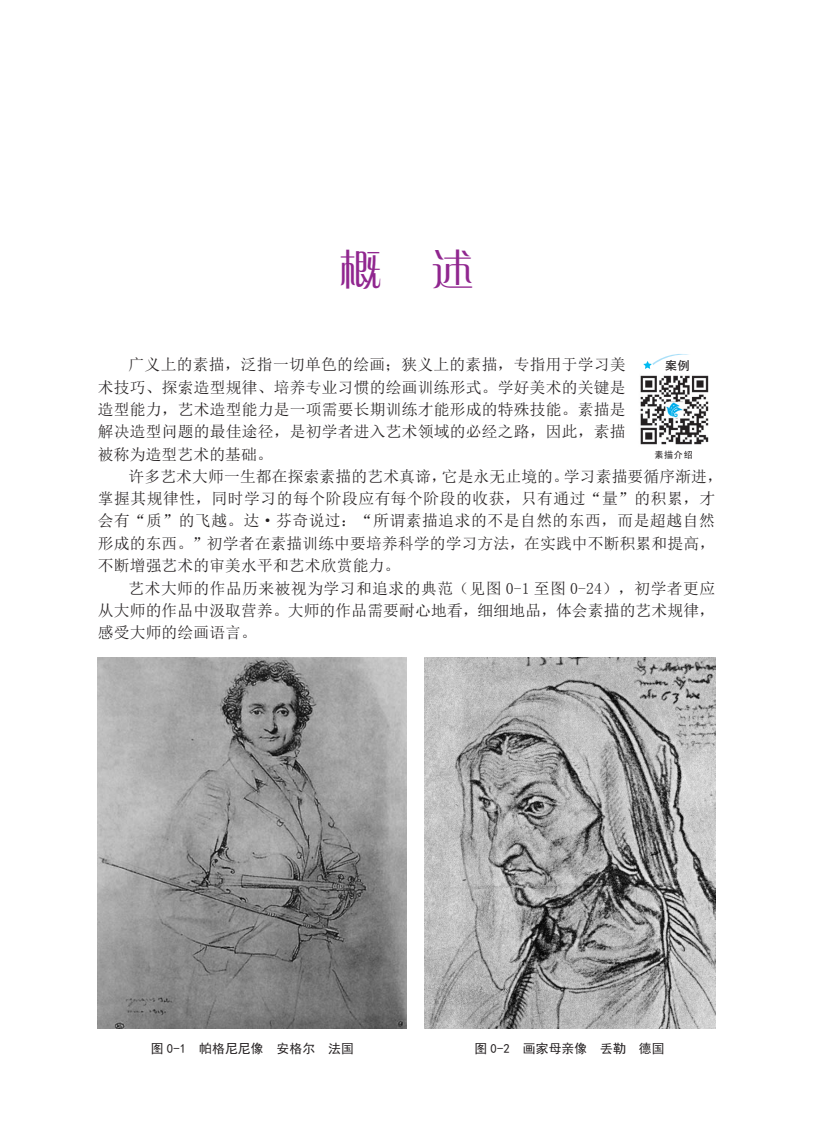
<style>
.page{position:relative;width:813px;height:1132px;background:#fff}
.page>*{position:absolute;margin:0;border:0;box-sizing:border-box;transform-origin:0 0}
.章题{font:42px "FZZQK GBK1 0";color:#90268f}
.正文{font:15.75px/22.4px "Sim Sun";letter-spacing:.01em;color:#231f20;text-align:justify}
.t1{font:12.75px "Sim Hei";letter-spacing:.01em;color:#231f20}
.文中楷体{font:12px "H Yb 1 gj";color:#231f20}
.文中楷体-2{font:9px "Sim Hei";color:#231f20}
</style>
<div class="page">
<img style="left:98px;top:657px;width:308px;height:371px">
<img style="left:424px;top:657px;width:290px;height:371px">
<svg style="left:643px;top:354px;width:46px;height:15px"></svg>
<img style="left:640px;top:375px;width:69px;height:70px">
<p class="章题" style="left:339px;top:246px;width:135px">概 述</p>
<p class="正文" style="left:98px;top:353px;width:529px;text-indent:31px">广义上的素描，泛指一切单色的绘画；狭义上的素描，专指用于学习美术技巧、探索造型规律、培养专业习惯的绘画训练形式。学好美术的关键是造型能力，艺术造型能力是一项需要长期训练才能形成的特殊技能。素描是解决造型问题的最佳途径，是初学者进入艺术领域的必经之路，因此，素描被称为造型艺术的基础。</p>
<p class="正文" style="left:98px;top:464px;width:626px;text-align:left;text-indent:31px">许多艺术大师一生都在探索素描的艺术真谛，它是永无止境的。学习素描要循序渐进，掌握其规律性，同时学习的每个阶段应有每个阶段的收获，只有通过“量”的积累，才会有“质”的飞越。达·芬奇说过：“所谓素描追求的不是自然的东西，而是超越自然形成的东西。”初学者在素描训练中要培养科学的学习方法，在实践中不断积累和提高，不断增强艺术的审美水平和艺术欣赏能力。</p>
<p class="正文" style="left:98px;top:576px;width:618px;text-indent:31px">艺术大师的作品历来被视为学习和追求的典范（见图 0-1 至图 0-24），初学者更应从大师的作品中汲取营养。大师的作品需要耐心地看，细细地品，体会素描的艺术规律，感受大师的绘画语言。</p>
<p class="文中楷体" style="left:664px;top:359px;width:26px">案例</p>
<p class="文中楷体-2" style="left:654px;top:450px;width:40px">素描介绍</p>
<p class="t1" style="left:151px;top:1041px;width:204px">图 0-1 帕格尼尼像 安格尔 法国</p>
<p class="t1" style="left:474px;top:1041px;width:191px">图 0-2 画家母亲像 丢勒 德国</p>
</div>
